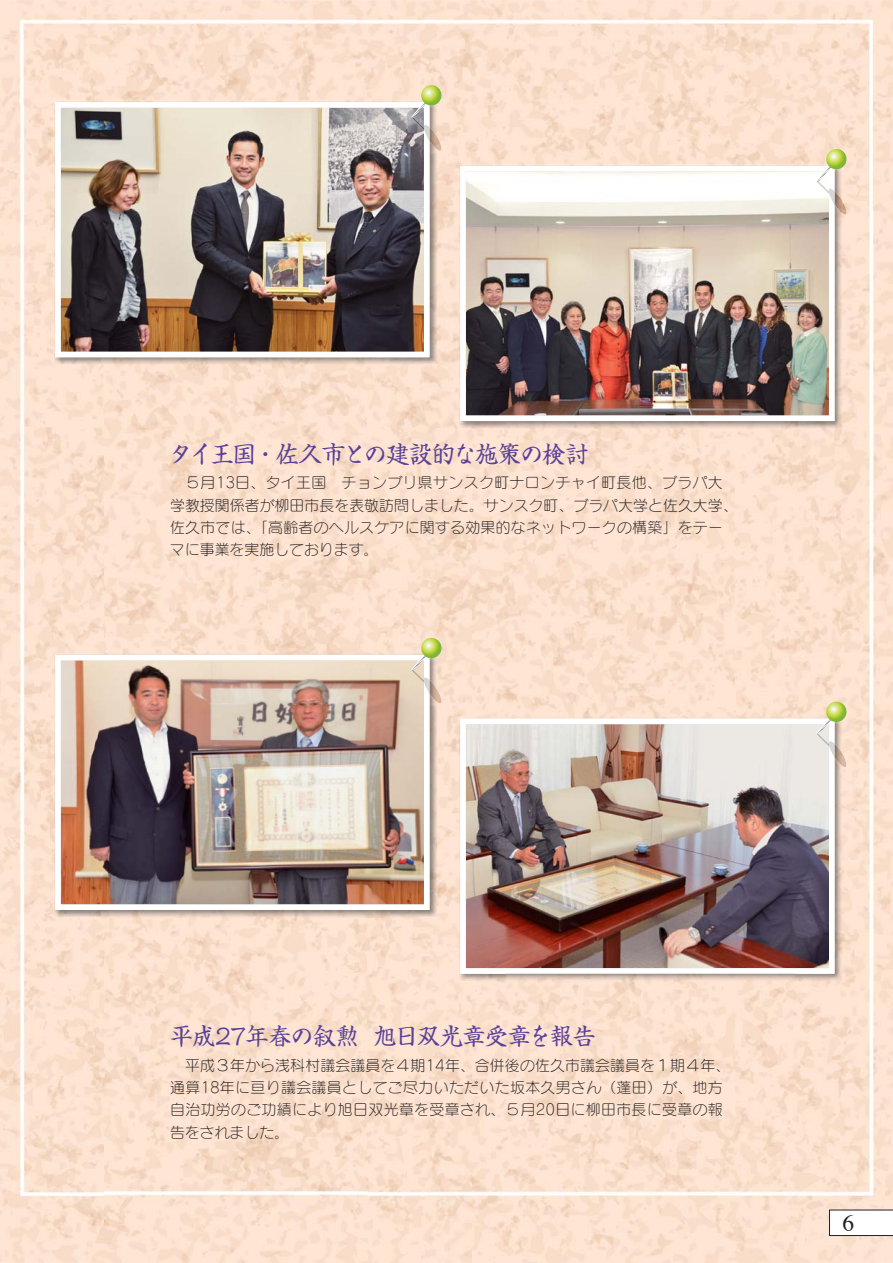
<style>
.page{position:relative;width:893px;height:1263px;background:#fff}
.page>*{position:absolute;margin:0;border:0;box-sizing:border-box;transform-origin:0 0}
.t1{font:23.4px "Shinsei Kai Pr 5 CBSK1 90 msp RKSJ H";letter-spacing:-.035em;color:#583f99}
.t2{font:23.4px "Times";color:#231f20}
.t3{font:14.85px/22.4px "Seurat Pro L 90 msp RKSJ H";letter-spacing:.02em;color:#231f20}
</style>
<div class="page">
<img style="left:0;top:0;width:683px;height:105px">
<img style="left:683px;top:0;width:210px;height:210px">
<img style="left:0;top:105px;width:105px;height:1158px">
<img style="left:437px;top:105px;width:246px;height:105px">
<img style="left:420px;top:210px;width:52px;height:1053px">
<img style="left:841px;top:210px;width:52px;height:1053px">
<img style="left:105px;top:365px;width:315px;height:288px">
<img style="left:472px;top:429px;width:369px;height:288px">
<img style="left:105px;top:917px;width:315px;height:346px">
<img style="left:472px;top:981px;width:369px;height:282px">
<svg style="left:829px;top:1210px;width:64px;height:26px"></svg>
<img style="left:54px;top:101px;width:383px;height:52px">
<img style="left:54px;top:153px;width:47px;height:212px">
<img style="left:390px;top:153px;width:47px;height:212px">
<img style="left:55px;top:102px;width:374px;height:255px">
<img style="left:437px;top:137px;width:5px;height:14px">
<img style="left:429px;top:127px;width:8px;height:22px">
<img style="left:424px;top:130px;width:5px;height:11px">
<svg style="left:411px;top:97px;width:19px;height:33px"></svg>
<svg style="left:421px;top:85px;width:20px;height:21px"></svg>
<img style="left:459px;top:165px;width:383px;height:52px">
<img style="left:459px;top:217px;width:47px;height:212px">
<img style="left:795px;top:217px;width:47px;height:212px">
<img style="left:460px;top:166px;width:374px;height:255px">
<img style="left:842px;top:201px;width:5px;height:14px">
<img style="left:834px;top:191px;width:8px;height:22px">
<img style="left:829px;top:194px;width:5px;height:10px">
<svg style="left:816px;top:161px;width:19px;height:33px"></svg>
<svg style="left:826px;top:149px;width:20px;height:20px"></svg>
<img style="left:54px;top:653px;width:383px;height:53px">
<img style="left:54px;top:706px;width:47px;height:211px">
<img style="left:390px;top:706px;width:47px;height:211px">
<img style="left:55px;top:655px;width:374px;height:255px">
<img style="left:459px;top:717px;width:383px;height:53px">
<img style="left:459px;top:770px;width:47px;height:211px">
<img style="left:795px;top:770px;width:47px;height:211px">
<img style="left:460px;top:719px;width:374px;height:255px">
<svg style="left:437px;top:690px;width:5px;height:13px"></svg>
<img style="left:429px;top:680px;width:8px;height:22px">
<img style="left:424px;top:683px;width:5px;height:10px">
<svg style="left:411px;top:650px;width:19px;height:33px"></svg>
<svg style="left:421px;top:638px;width:20px;height:20px"></svg>
<img style="left:842px;top:753px;width:5px;height:14px">
<img style="left:834px;top:744px;width:8px;height:22px">
<img style="left:829px;top:746px;width:5px;height:11px">
<svg style="left:816px;top:714px;width:19px;height:32px"></svg>
<svg style="left:826px;top:702px;width:20px;height:20px"></svg>
<h1 class="t1" style="left:168px;top:445px;width:421px">タイ王国・佐久市との建設的な施策の検討</h1>
<p class="t3" style="left:170px;top:473px;width:569px">　５月13日、タイ王国　チョンブリ県サンスク町ナロンチャイ町長他、ブラパ大学教授関係者が栁田市長を表敬訪問しました。サンスク町、ブラパ大学と佐久大学、佐久市では、「高齢者のヘルスケアに関する効果的なネットワークの構築」をテーマに事業を実施しております。</p>
<h1 class="t1" style="left:170px;top:1028px;width:428px">平成27年春の叙勲 旭日双光章受章を報告</h1>
<p class="t3" style="left:170px;top:1056px;width:561px">　平成３年から浅科村議会議員を４期14年、合併後の佐久市議会議員を１期４年、通算18年に亘り議会議員としてご尽力いただいた坂本久男さん（蓬田）が、地方自治功労のご功績により旭日双光章を受章され、５月20日に柳田市長に受章の報告をされました。</p>
<h1 class="t2" style="left:842px;top:1213px;width:13px">6</h1>
</div>
